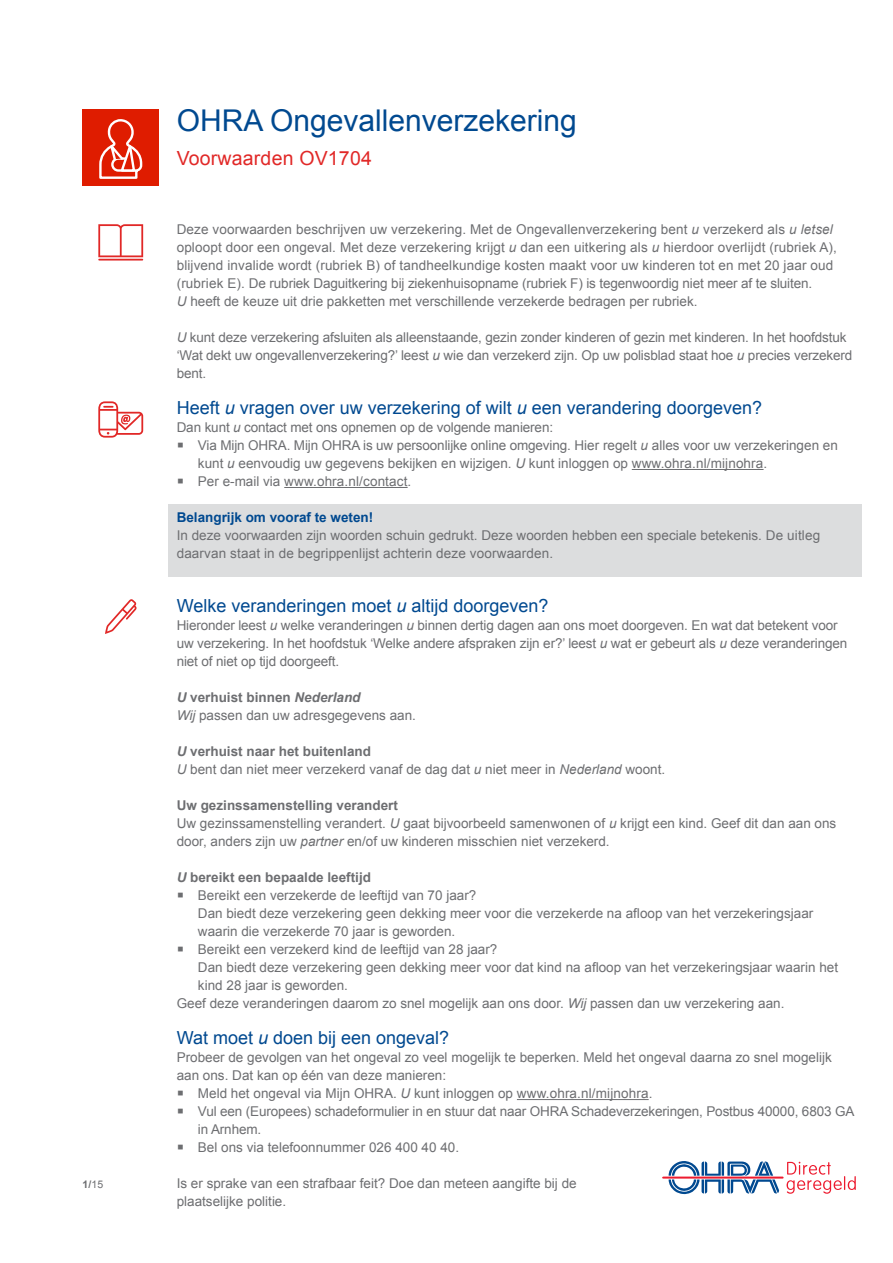
<style>
.page{position:relative;width:893px;height:1263px;background:#fff}
.page>*{position:absolute;margin:0;border:0;box-sizing:border-box;transform-origin:0 0}
.t1{font:30px "Arial";color:#004990}
.t2{font:19.5px "Arial";letter-spacing:.01em;color:#e12827}
.t3{font:18px "Arial";color:#004990}
.t4{font:13.5px/18px "Arial";color:#6d6e71}
.t5{font:700 13.5px "Arial";color:#6d6e71}
.t6{font:700 13.5px "Arial";color:#004990}
.t7{font:700 10.5px "Arial";color:#6d6e71}
.s1{font-weight:400}
.s2{font-style:italic}
.s3{font-size:21px}
.s4{font-weight:700;font-style:italic}
.s5{font-weight:700}
</style>
<div class="page">
<div style="left:82px;top:110px;width:77px;height:76px;background:#df1c00"></div>
<svg style="left:99px;top:119px;width:44px;height:60px"></svg>
<div style="left:168px;top:504px;width:694px;height:72px;background:#dcddde"></div>
<hr style="left:632px;top:469px;width:132px;height:1px;background:#6d6e71">
<hr style="left:284px;top:487px;width:124px;height:1px;background:#6d6e71">
<hr style="left:517px;top:1099px;width:132px;height:1px;background:#6d6e71">
<hr style="left:98px;top:259px;width:45px;height:2px;background:#e12827">
<svg style="left:98px;top:224px;width:45px;height:33px"></svg>
<svg style="left:98px;top:401px;width:45px;height:37px"></svg>
<svg style="left:105px;top:599px;width:32px;height:35px"></svg>
<hr style="left:662px;top:1176px;width:121px;height:2px;background:#ed1b2f">
<svg style="left:669px;top:1161px;width:110px;height:33px"></svg>
<svg style="left:787px;top:1162px;width:69px;height:32px"></svg>
<p class="t7" style="left:82px;top:1177px;width:22px">1/<span class="s1">15</span></p>
<h1 class="t1" style="left:177px;top:101px;width:402px">OHRA Ongevallenverzekering</h1>
<h2 class="t2" style="left:177px;top:145px;width:197px">Voorwaarden OV1704</h2>
<p class="t4" style="left:177px;top:220px;width:662px">Deze voorwaarden beschrijven uw verzekering. Met de Ongevallenverzekering bent <span class="s2">u</span> verzekerd als <span class="s2">u letsel </span>oploopt door een ongeval. Met deze verzekering krijgt <span class="s2">u</span> dan een uitkering als <span class="s2">u</span> hierdoor overlijdt (rubriek A), blijvend invalide wordt (rubriek B) of tandheelkundige kosten maakt voor uw kinderen tot en met 20 jaar oud (rubriek E). De rubriek Daguitkering bij ziekenhuisopname (rubriek F) is tegenwoordig niet meer af te sluiten.<br><span class="s2">U</span> heeft de keuze uit drie pakketten met verschillende verzekerde bedragen per rubriek.</p>
<p class="t4" style="left:177px;top:328px;width:677px"><span class="s2">U</span> kunt deze verzekering afsluiten als alleenstaande, gezin zonder kinderen of gezin met kinderen. In het hoofdstuk ‘Wat dekt uw ongevallenverzekering?’ leest <span class="s2">u</span> wie dan verzekerd zijn. Op uw polisblad staat hoe <span class="s2">u</span> precies verzekerd bent.</p>
<h3 class="t3" style="left:177px;top:396px;width:587px">Heeft <span class="s2">u</span> vragen over uw verzekering of wilt <span class="s2">u</span> een verandering doorgeven?</h3>
<p class="t4" style="left:177px;top:418px;width:378px">Dan kunt <span class="s2">u</span> contact met ons opnemen op de volgende manieren:</p>
<p class="t4" style="left:198px;top:436px;width:641px;text-indent:-21px"><span class="s3">▪</span> Via Mijn OHRA. Mijn OHRA is uw persoonlijke online omgeving. Hier regelt <span class="s2">u</span> alles voor uw verzekeringen en kunt <span class="s2">u</span> eenvoudig uw gegevens bekijken en wijzigen. <span class="s2">U</span> kunt inloggen op www.ohra.nl/mijnohra.</p>
<p class="t4" style="left:177px;top:472px;width:236px"><span class="s3">▪</span> Per e-mail via www.ohra.nl/contact.</p>
<p class="t6" style="left:177px;top:508px;width:198px">Belangrijk om vooraf te weten!</p>
<p class="t4" style="left:177px;top:526px;width:645px">In deze voorwaarden zijn woorden schuin gedrukt. Deze woorden hebben een speciale betekenis. De uitleg daarvan staat in de begrippenlijst achterin deze voorwaarden.</p>
<h3 class="t3" style="left:177px;top:594px;width:373px">Welke veranderingen moet <span class="s2">u</span> altijd doorgeven?</h3>
<p class="t4" style="left:177px;top:616px;width:672px">Hieronder leest <span class="s2">u</span> welke veranderingen <span class="s2">u</span> binnen dertig dagen aan ons moet doorgeven. En wat dat betekent voor uw verzekering. In het hoofdstuk ‘Welke andere afspraken zijn er?’ leest <span class="s2">u</span> wat er gebeurt als <span class="s2">u</span> deze veranderingen niet of niet op tijd doorgeeft.</p>
<p class="t4" style="left:177px;top:688px;width:241px"><span class="s4">U</span> <span class="s5">verhuist binnen</span> <span class="s4">Nederland<br></span><span class="s2">Wij</span> passen dan uw adresgegevens aan.</p>
<p class="t4" style="left:177px;top:742px;width:490px"><span class="s4">U</span> <span class="s5">verhuist naar het buitenland<br></span><span class="s2">U</span> bent dan niet meer verzekerd vanaf de dag dat <span class="s2">u</span> niet meer in <span class="s2">Nederland</span> woont.</p>
<p class="t4" style="left:177px;top:796px;width:661px"><span class="s5">Uw gezinssamenstelling verandert<br></span>Uw gezinssamenstelling verandert. <span class="s2">U</span> gaat bijvoorbeeld samenwonen of <span class="s2">u</span> krijgt een kind. Geef dit dan aan ons door, anders zijn uw <span class="s2">partner</span> en/of uw kinderen misschien niet verzekerd.</p>
<p class="t5" style="left:177px;top:868px;width:196px"><span class="s2">U</span> bereikt een bepaalde leeftijd</p>
<p class="t4" style="left:198px;top:886px;width:617px;text-indent:-21px"><span class="s3">▪</span> Bereikt een verzekerde de leeftijd van 70 jaar?<br>Dan biedt deze verzekering geen dekking meer voor die verzekerde na afloop van het verzekeringsjaar waarin die verzekerde 70 jaar is geworden.</p>
<p class="t4" style="left:177px;top:940px;width:322px"><span class="s3">▪</span> Bereikt een verzekerd kind de leeftijd van 28 jaar?</p>
<p class="t4" style="left:198px;top:958px;width:642px">Dan biedt deze verzekering geen dekking meer voor dat kind na afloop van het verzekeringsjaar waarin het</p>
<p class="t4" style="left:198px;top:976px;width:152px">kind 28 jaar is geworden.</p>
<p class="t4" style="left:177px;top:994px;width:609px">Geef deze veranderingen daarom zo snel mogelijk aan ons door. <span class="s2">Wij</span> passen dan uw verzekering aan.</p>
<h3 class="t3" style="left:177px;top:1026px;width:274px">Wat moet <span class="s2">u</span> doen bij een ongeval?</h3>
<p class="t4" style="left:177px;top:1048px;width:657px">Probeer de gevolgen van het ongeval zo veel mogelijk te beperken. Meld het ongeval daarna zo snel mogelijk aan ons. Dat kan op één van deze manieren:</p>
<p class="t4" style="left:177px;top:1084px;width:477px"><span class="s3">▪</span> Meld het ongeval via Mijn OHRA. <span class="s2">U</span> kunt inloggen op www.ohra.nl/mijnohra.</p>
<p class="t4" style="left:198px;top:1102px;width:658px;text-indent:-21px"><span class="s3">▪</span> Vul een (Europees) schadeformulier in en stuur dat naar OHRA Schadeverzekeringen, Postbus 40000, 6803 GA in Arnhem.</p>
<p class="t4" style="left:177px;top:1138px;width:284px"><span class="s3">▪</span> Bel ons via telefoonnummer 026 400 40 40.</p>
<p class="t4" style="left:177px;top:1174px;width:401px">Is er sprake van een strafbaar feit? Doe dan meteen aangifte bij de plaatselijke politie.</p>
</div>
